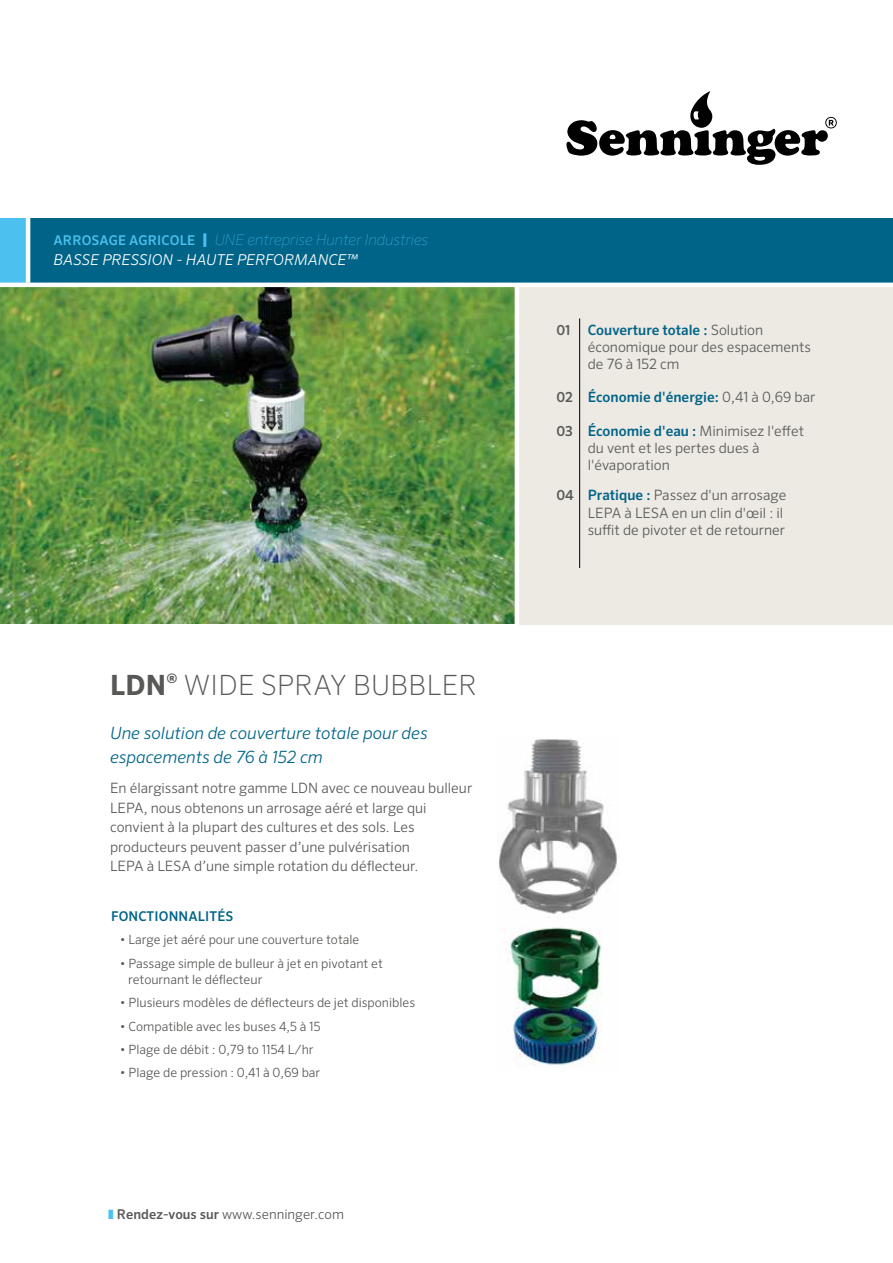
<style>
.page{position:relative;width:893px;height:1263px;background:#fff}
.page>*{position:absolute;margin:0;border:0;box-sizing:border-box;transform-origin:0 0}
.t1{font:200 27.9px "Sero Pro";letter-spacing:.01em;color:#585956}
.t2{font:italic 300 16.95px/24px "Sero Pro";color:#006488}
.t3{font:italic 300 15px/19.5px "Sero Pro";color:#fff}
.t4{font:300 14.25px/17.1px "Sero Pro";color:#585956}
.t5{font:500 14.25px "Sero Pro";color:#006488}
.t6{font:300 13.5px "Sero Pro";color:#585956}
.t7{font:500 13.5px "Sero Pro";letter-spacing:.01em;color:#006488}
.t8{font:300 12.75px/16.5px "Sero Pro";color:#585956}
.s1{font-weight:500;font-style:normal;font-size:13.5px;color:#4cc0ef}
.s2{font-weight:900;font-style:normal;color:#4cc0ef}
.s3{font-weight:100;color:#4cc0ef}
.s4{font-weight:700}
.s5{color:#4cc0ef}
.s6{font-weight:500}
.s7{font-weight:500;font-size:13.8px}
.s8{font-weight:500;color:#006488}
.s9{font-size:13.8px;color:#585956}
.s10{font-weight:300;color:#585956}
</style>
<div class="page">
<div style="left:518px;top:287px;width:375px;height:337px;background:#ede9e3"></div>
<div style="left:0;top:218px;width:893px;height:65px;background:#006488"></div>
<div style="left:0;top:218px;width:29px;height:65px;background:#4cc0ef"></div>
<svg style="left:566px;top:91px;width:271px;height:74px"></svg>
<hr style="left:26px;top:216px;width:4px;height:67px;background:#fff">
<img style="left:0;top:287px;width:515px;height:337px">
<hr style="left:579px;top:318px;width:1px;height:250px;background:#000">
<hr style="left:515px;top:287px;width:4px;height:342px;background:#fff">
<img style="left:499px;top:739px;width:120px;height:327px">
<p class="t3" style="left:54px;top:230px;width:376px"><span class="s1">ARROSAGE AGRICOLE</span> <span class="s2">|</span> <span class="s3">UNE entreprise Hunter Industries<br></span>BASSE PRESSION - HAUTE PERFORMANCE™</p>
<h1 class="t1" style="left:110px;top:669px;width:368px"><span class="s4">LDN</span><sup>®</sup> WIDE SPRAY BUBBLER</h1>
<p class="t2" style="left:110px;top:721px;width:319px">Une solution de couverture totale pour des espacements de 76 à 152 cm</p>
<p class="t4" style="left:110px;top:778px;width:364px;line-height:19.5px">En élargissant notre gamme LDN avec ce nouveau bulleur LEPA, nous obtenons un arrosage aéré et large qui convient à la plupart des cultures et des sols. Les producteurs peuvent passer d’une pulvérisation<br>LEPA à LESA d’une simple rotation du déflecteur.</p>
<p class="t7" style="left:111px;top:908px;width:124px">FONCTIONNALITÉS</p>
<p class="t8" style="left:120px;top:931px;width:241px">• Large jet aéré pour une couverture totale</p>
<p class="t8" style="left:128px;top:955px;width:256px;text-indent:-8px">• Passage simple de bulleur à jet en pivotant et retournant le déflecteur</p>
<p class="t8" style="left:120px;top:994px;width:297px">• Plusieurs modèles de déflecteurs de jet disponibles</p>
<p class="t8" style="left:120px;top:1018px;width:202px">• Compatible avec les buses 4,5 à 15</p>
<p class="t8" style="left:120px;top:1041px;width:195px">• Plage de débit : 0,79 to 1154 L/hr</p>
<p class="t8" style="left:120px;top:1064px;width:202px">• Plage de pression : 0,41 à 0,69 bar</p>
<p class="t6" style="left:108px;top:1207px;width:237px"><span class="s5">❚</span> <span class="s6">Rendez-vous sur</span> www.senninger.com</p>
<p class="t4" style="left:588px;top:321px;width:225px;text-indent:-31px"><span class="s7">01</span> <span class="s8">Couverture totale :</span> Solution économique pour des espacements de 76 à 152 cm</p>
<p class="t5" style="left:556px;top:389px;width:260px"><span class="s9">02</span> Économie d'énergie: <span class="s10">0,41 à 0,69 bar</span></p>
<p class="t4" style="left:588px;top:422px;width:218px;text-indent:-31px"><span class="s7">03</span> <span class="s8">Économie d'eau :</span> Minimisez l'effet du vent et les pertes dues à l'évaporation</p>
<p class="t4" style="left:588px;top:487px;width:200px;text-indent:-31px"><span class="s7">04</span> <span class="s8">Pratique :</span> Passez d'un arrosage<br>LEPA à LESA en un clin d'œil : il suffit de pivoter et de retourner</p>
</div>
